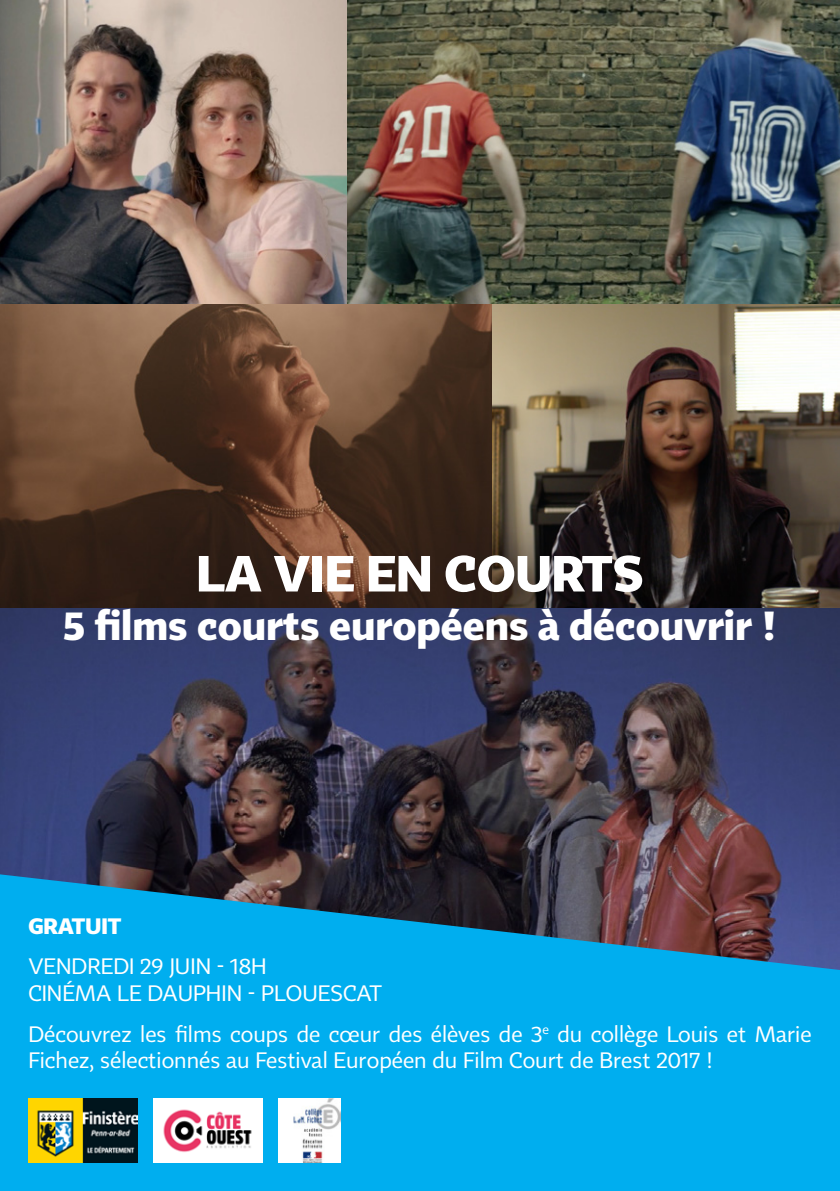
<style>
.page{position:relative;width:840px;height:1191px;background:#fff}
.page>*{position:absolute;margin:0;border:0;box-sizing:border-box;transform-origin:0 0}
.t1{font:700 50px "Tabac Sans";color:#fff}
.t2{font:700 40px "Tabac Sans";color:#fff}
.t3{font:22px/26.4px "Tabac Sans";color:#fff}
.t4{font:700 22px "Tabac Sans";color:#fff}
</style>
<div class="page">
<img style="left:0;top:0;width:839px;height:874px">
<svg style="left:0;top:874px;width:839px;height:317px;fill:#00aeef"></svg>
<img style="left:28px;top:1099px;width:109px;height:63px">
<img style="left:153px;top:1099px;width:109px;height:63px">
<img style="left:278px;top:1099px;width:62px;height:63px">
<h1 class="t1" style="left:196px;top:542px;width:448px">La vie en courts</h1>
<h2 class="t2" style="left:63px;top:600px;width:715px">5 films courts européens à découvrir !</h2>
<p class="t4" style="left:28px;top:912px;width:94px">Gratuit</p>
<p class="t3" style="left:28px;top:953px;width:355px">Vendredi 29 juin - 18h<br>Cinéma Le Dauphin - Plouescat</p>
<p class="t3" style="left:28px;top:1020px;width:784px">Découvrez les films coups de cœur des élèves de 3<sup>e</sup> du collège Louis et Marie<br>Fichez, sélectionnés au Festival Européen du Film Court de Brest 2017 !</p>
</div>
